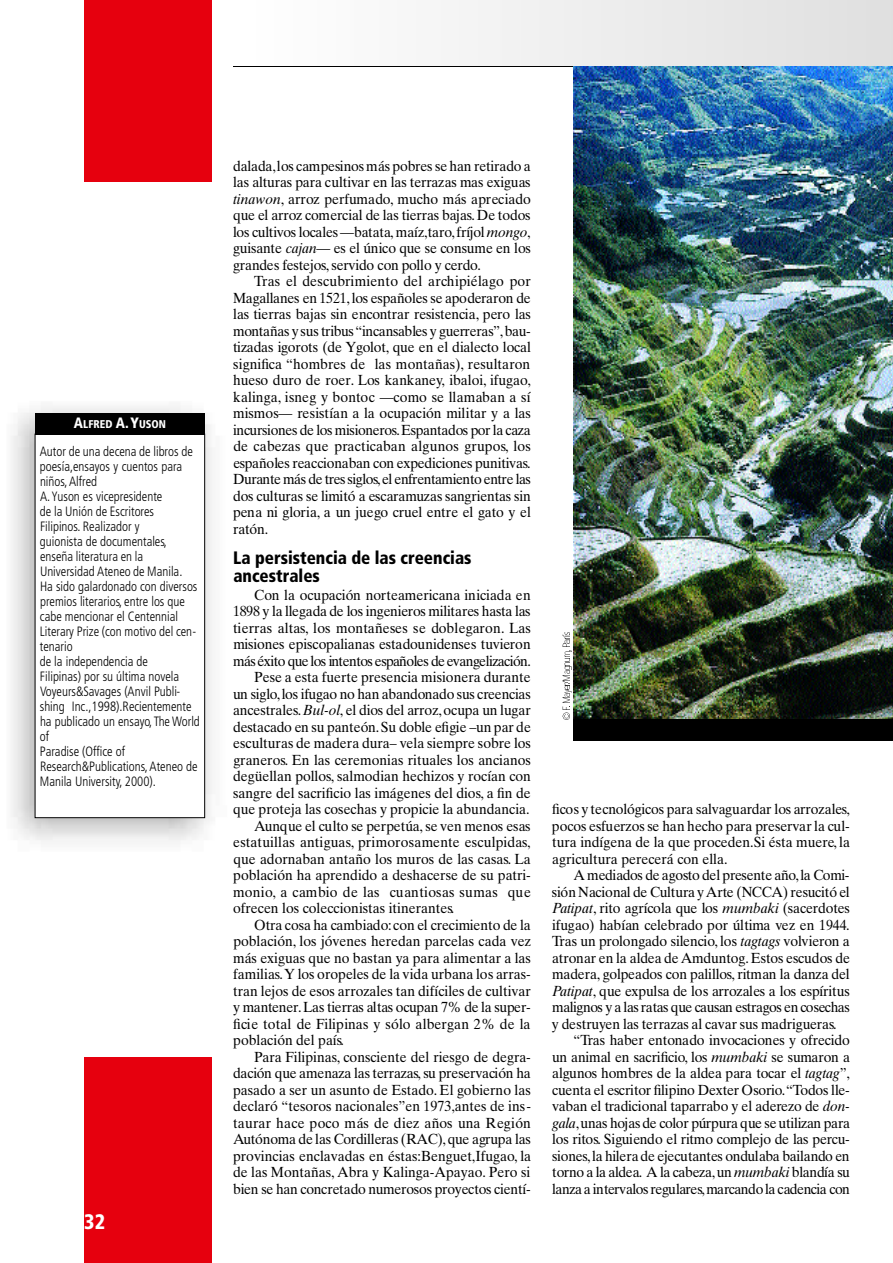
<style>
.page{position:relative;width:893px;height:1263px;background:#fff}
.page>*{position:absolute;margin:0;border:0;box-sizing:border-box;transform-origin:0 0}
.t1{font:900 condensed 21px "Frutiger";color:#fff;scale:.95 1}
.t2{font:900 condensed 18px/18px "Frutiger";color:#000;scale:.95 1}
.t3{font:14.7px/16.5px "Times Ten";color:#000;text-align:justify;scale:.95 1}
.t4{font:14.7px "Times Ten";letter-spacing:-.025em;color:#000;scale:.95 1}
.t5{font:14.7px "Times Ten";letter-spacing:-.035em;color:#000;scale:.95 1}
.t6{font:14.7px "Times Ten";letter-spacing:-.02em;color:#000;scale:.95 1}
.t7{font:14.7px "Times Ten";letter-spacing:-.05em;color:#000;scale:.95 1}
.t8{font:14.7px "Times Ten";letter-spacing:-.03em;color:#000;scale:.95 1}
.t9{font:300 condensed 13.5px/15px "Frutiger";color:#000;scale:.95 1}
.t10{font:900 condensed 11.25px "Frutiger";color:#fff;scale:.95 1}
.s1{font-size:15px}
.s2{font-style:italic}
</style>
<div class="page">
<img style="left:11px;top:406px;width:201px;height:436px">
<div style="left:35px;top:434px;width:170px;height:384px;background:#fff"></div>
<div style="left:35px;top:434px;width:170px;height:384px;border:1px solid #000"></div>
<div style="left:35px;top:413px;width:170px;height:21px;background:#000"></div>
<img style="left:459px;top:0;width:433px;height:67px">
<div style="left:84px;top:1058px;width:128px;height:205px;background:#e6000e"></div>
<div style="left:84px;top:0;width:128px;height:182px;background:#e6000e"></div>
<hr style="left:233px;top:66px;width:616px;height:1px;background:#000">
<img style="left:573px;top:67px;width:319px;height:653px">
<div style="left:573px;top:720px;width:319px;height:21px;background:#000"></div>
<svg style="left:562px;top:632px;width:9px;height:88px"></svg>
<p class="t10" style="left:74px;top:419px;width:98px"><span class="s1">A</span>LFRED <span class="s1">A.Y</span>USON</p>
<p class="t9" style="left:40px;top:445px;width:170px">Autor de una decena de libros de poesía,ensayos y cuentos para niños,Alfred<br>A.Yuson es vicepresidente<br>de la Unión de Escritores<br>Filipinos. Realizador y<br>guionista de documentales, enseña literatura en la<br>Universidad Ateneo de Manila.<br>Ha sido galardonado con diversos premios literarios, entre los que cabe mencionar el Centennial<br>Literary Prize (con motivo del cen&shy;tenario<br>de la independencia de<br>Filipinas) por su última novela<br>Voyeurs&amp;Savages (Anvil Publi&shy;shing Inc.,1998).Recientemente ha publicado un ensayo,The World of<br>Paradise (Office of<br>Research&amp;Publications,Ateneo de<br>Manila University, 2000).</p>
<h1 class="t1" style="left:84px;top:1214px;width:23px">32</h1>
<p class="t3" style="left:233px;top:159px;width:315px">d a l a d a ,los campesinos más pobres se han retirado a las alturas para cultivar en las terrazas mas exiguas <span class="s2">t i n a w o n</span>, arroz perfumado, mucho más apreciado que el arroz comercial de las tierras bajas. De todos los cultivos locales —batata, m a í z ,t a r o,fríjol <span class="s2">m o n g o</span>, guisante <span class="s2">c a j a n</span>— es el único que se consume en los grandes festejos, servido con pollo y cerdo.</p>
<p class="t3" style="left:233px;top:274px;width:315px;text-indent:21px">Tras el descubrimiento del archipiélago por Magallanes en 1521,los españoles se apoderaron de las tierras bajas sin encontrar resistencia, pero las montañas y sus tribus “incansables y guerreras”,b a u&shy;tizadas igorots (de Y g o l o t , que en el dialecto local s i g n i fica “hombres de las montañas), r e s u l t a r o n hueso duro de roer. Los kankaney, i b a l o i , i f u g a o, k a l i n g a , isneg y bontoc —como se llamaban a sí mismos— resistían a la ocupación militar y a las incursiones de los misioneros.Espantados por la caza de cabezas que practicaban algunos grupos, l o s españoles reaccionaban con expediciones punitivas.<br>Durante más de tres siglos,el enfrentamiento entre las dos culturas se limitó a escaramuzas sangrientas sin pena ni gloria, a un juego cruel entre el gato y el r a t ó n .</p>
<p class="t2" style="left:233px;top:550px;width:252px">La persistencia de las creencias ancestrales</p>
<p class="t3" style="left:254px;top:588px;width:293px">Con la ocupación norteamericana iniciada en</p>
<p class="t3" style="left:233px;top:604px;width:315px">1898 y la llegada de los ingenieros militares hasta las</p>
<p class="t3" style="left:233px;top:621px;width:315px">tierras altas, los montañeses se doblegaron. L a s</p>
<p class="t3" style="left:233px;top:637px;width:314px">misiones episcopalianas estadounidenses tuvieron</p>
<p class="t7" style="left:233px;top:655px;width:315px">más éxito que los intentos españoles de evangelización.</p>
<p class="t3" style="left:254px;top:670px;width:292px">Pese a esta fuerte presencia misionera durante</p>
<p class="t4" style="left:233px;top:688px;width:315px">un siglo,los ifugao no han abandonado sus creencias</p>
<p class="t3" style="left:233px;top:703px;width:315px">a n c e s t r a l e s.<span class="s2">B u l - o l</span>, el dios del arroz,ocupa un lugar</p>
<p class="t3" style="left:233px;top:720px;width:315px">destacado en su panteón.Su doble efigie –un par de</p>
<p class="t3" style="left:233px;top:736px;width:315px">esculturas de madera dura– vela siempre sobre los</p>
<p class="t3" style="left:233px;top:753px;width:315px">graneros. En las ceremonias rituales los ancianos</p>
<p class="t3" style="left:233px;top:769px;width:315px">degüellan pollos, salmodian hechizos y rocían con</p>
<p class="t3" style="left:233px;top:786px;width:315px">sangre del sacrificio las imágenes del dios, a fin de</p>
<p class="t3" style="left:233px;top:802px;width:313px">que proteja las cosechas y propicie la abundancia.</p>
<p class="t3" style="left:254px;top:819px;width:293px">Aunque el culto se perpetúa, se ven menos esas</p>
<p class="t3" style="left:233px;top:835px;width:315px">estatuillas antiguas, primorosamente esculpidas,</p>
<p class="t3" style="left:233px;top:852px;width:314px">que adornaban antaño los muros de las casas. La</p>
<p class="t3" style="left:233px;top:868px;width:314px">población ha aprendido a deshacerse de su patri-</p>
<p class="t3" style="left:233px;top:885px;width:315px">m o n i o, a cambio de las cuantiosas sumas que</p>
<p class="t3" style="left:233px;top:901px;width:234px">ofrecen los coleccionistas itinerantes.</p>
<p class="t3" style="left:254px;top:918px;width:293px">Otra cosa ha cambiado:con el crecimiento de la</p>
<p class="t3" style="left:233px;top:934px;width:315px">población, los jóvenes heredan parcelas cada vez</p>
<p class="t3" style="left:233px;top:951px;width:315px">más exiguas que no bastan ya para alimentar a las</p>
<p class="t3" style="left:233px;top:967px;width:314px">f a m i l i a s.Y los oropeles de la vida urbana los arras-</p>
<p class="t3" style="left:233px;top:984px;width:315px">tran lejos de esos arrozales tan difíciles de cultivar</p>
<p class="t4" style="left:233px;top:1001px;width:314px">y mantener.Las tierras altas ocupan 7% de la super-</p>
<p class="t3" style="left:233px;top:1017px;width:314px">ficie total de Filipinas y sólo albergan 2% de la</p>
<p class="t3" style="left:233px;top:1033px;width:118px">población del país.</p>
<p class="t3" style="left:254px;top:1050px;width:293px">Para Filipinas, consciente del riesgo de degra-</p>
<p class="t3" style="left:233px;top:1066px;width:315px">dación que amenaza las terrazas, su preservación ha</p>
<p class="t3" style="left:233px;top:1083px;width:315px">pasado a ser un asunto de Estado. El gobierno las</p>
<p class="t3" style="left:233px;top:1099px;width:315px">declaró “tesoros nacionales”en 1973,antes de ins-</p>
<p class="t3" style="left:233px;top:1116px;width:315px">taurar hace poco más de diez años una Región</p>
<p class="t4" style="left:233px;top:1133px;width:315px">Autónoma de las Cordilleras (RAC ) ,que agrupa las</p>
<p class="t3" style="left:233px;top:1149px;width:315px">provincias enclavadas en éstas:Benguet,Ifugao, la</p>
<p class="t3" style="left:233px;top:1165px;width:314px">de las Montañas, Abra y Kalinga-Apayao. Pero si</p>
<p class="t6" style="left:233px;top:1183px;width:315px">bien se han concretado numerosos proyectos cientí-</p>
<p class="t3" style="left:552px;top:802px;width:315px">ficos y tecnológicos para salvaguardar los arrozales, pocos esfuerzos se han hecho para preservar la cul&shy;tura indígena de la que proceden.Si ésta muere, la agricultura perecerá con ella.</p>
<p class="t4" style="left:573px;top:869px;width:292px">A mediados de agosto del presente año,la Comi-</p>
<p class="t3" style="left:552px;top:885px;width:315px">sión Nacional de Cultura y Arte (NCCA) resucitó el</p>
<p class="t3" style="left:552px;top:901px;width:315px"><span class="s2">Pa t i p a t</span>, rito agrícola que los <span class="s2">m u m b a k i</span> ( s a c e r d o t e s</p>
<p class="t3" style="left:552px;top:918px;width:314px">ifugao) habían celebrado por última vez en 1944.</p>
<p class="t3" style="left:552px;top:934px;width:315px">Tras un prolongado silencio, los <span class="s2">t a g t a g s</span> volvieron a</p>
<p class="t3" style="left:552px;top:951px;width:315px">atronar en la aldea de A m d u n t o g. Estos escudos de</p>
<p class="t3" style="left:552px;top:967px;width:315px">m a d e r a , golpeados con palillos, ritman la danza del</p>
<p class="t3" style="left:552px;top:984px;width:315px"><span class="s2">Pa t i p a t</span>, que expulsa de los arrozales a los espíritus</p>
<p class="t5" style="left:552px;top:1001px;width:315px">malignos y a las ratas que causan estragos en cosechas</p>
<p class="t3" style="left:552px;top:1017px;width:301px">y destruyen las terrazas al cavar sus madrigueras.</p>
<p class="t3" style="left:573px;top:1033px;width:292px">“ Tras haber entonado invocaciones y ofrecido</p>
<p class="t3" style="left:552px;top:1050px;width:315px">un animal en sacrific i o, los <span class="s2">m u m b a k i</span> se sumaron a</p>
<p class="t3" style="left:552px;top:1066px;width:315px">algunos hombres de la aldea para tocar el <span class="s2">t a g t a g</span>” ,</p>
<p class="t6" style="left:552px;top:1084px;width:315px">cuenta el escritor filipino Dexter Osorio.“ Todos lle-</p>
<p class="t4" style="left:552px;top:1100px;width:315px">vaban el tradicional taparrabo y el aderezo de <span class="s2">d o n-</span></p>
<p class="t4" style="left:552px;top:1117px;width:315px"><span class="s2">g a l a</span>,unas hojas de color púrpura que se utilizan para</p>
<p class="t3" style="left:552px;top:1132px;width:315px">los ritos. Siguiendo el ritmo complejo de las percu-</p>
<p class="t4" style="left:552px;top:1150px;width:315px">s i o n e s,la hilera de ejecutantes ondulaba bailando en</p>
<p class="t8" style="left:552px;top:1166px;width:315px">torno a la aldea. A la cabeza,un <span class="s2">m u m b a k i</span> blandía su</p>
<p class="t5" style="left:552px;top:1183px;width:315px">lanza a intervalos regulares,marcando la cadencia con</p>
</div>
